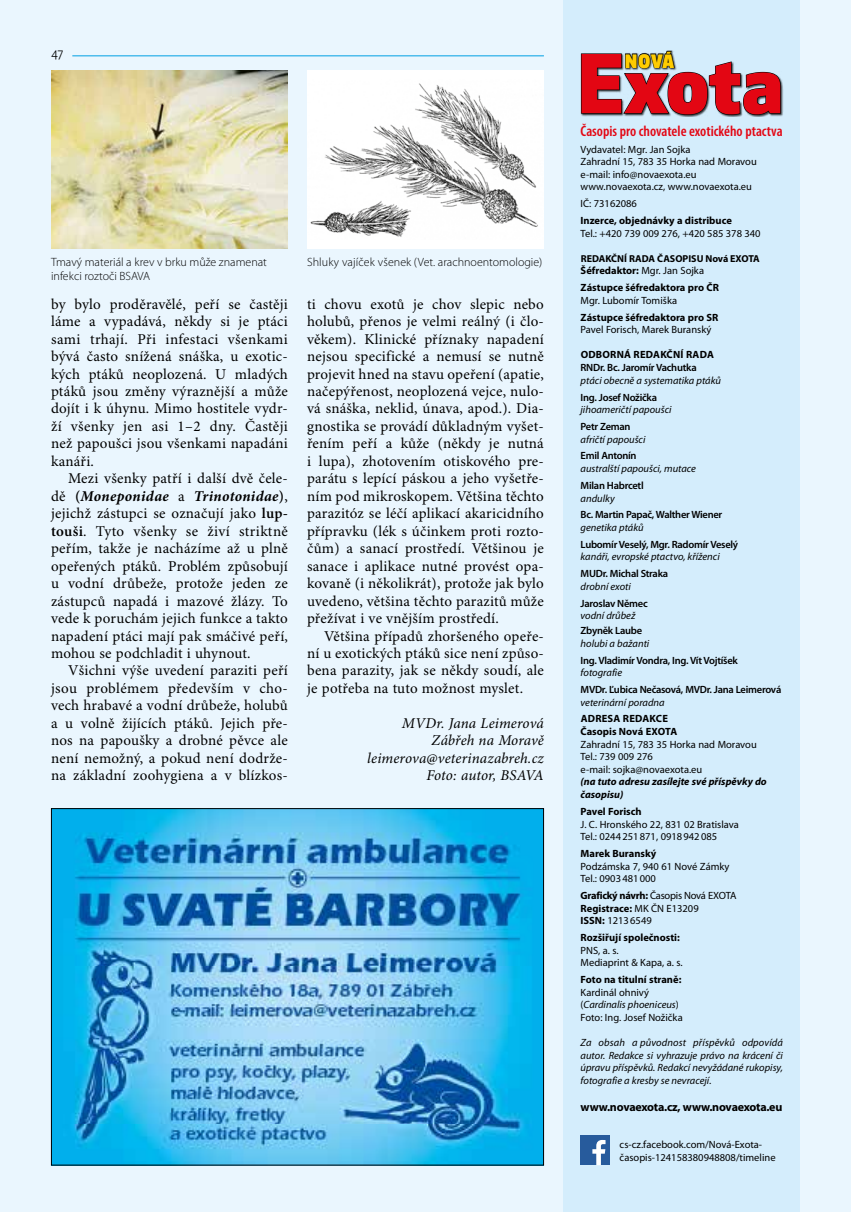
<style>
.page{position:relative;width:851px;height:1212px;background:#fff}
.page>*{position:absolute;margin:0;border:0;box-sizing:border-box;transform-origin:0 0}
.t1{font:800 78.75px "Apex New";letter-spacing:.01em;color:#e30613}
.t2{font:900 18px "Apex New";color:#fc0}
.t3{font:15px/17.4px "Minion Pro";letter-spacing:.015em;color:#000;text-align:justify}
.t4{font:italic 15px/17.4px "Minion Pro";letter-spacing:.005em;color:#000;text-align:right}
.t5{font:600 condensed 15px "Myriad Pro";color:#e30613}
.t6{font:300 12px/13.5px "Myriad Pro";color:#000}
.t7{font:700 12px "Myriad Pro";letter-spacing:-.02em;color:#000}
.t8{font:12px "Apex New";color:#000}
.t9{font:10.5px/12.6px "Myriad Pro";color:#000}
.t10{font:italic 10.5px/12.6px "Myriad Pro";color:#000;text-align:justify}
.t11{font:600 10.5px "Myriad Pro";letter-spacing:-.025em;color:#000}
.t12{font:700 10.5px/16.8px "Myriad Pro";color:#000}
.t13{font:10.5px/12.6px "Myriad Pro";letter-spacing:-.025em;color:#000}
.t14{font:italic 700 10.5px/12.6px "Myriad Pro";color:#000}
.t15{font:700 10.5px "Myriad Pro";letter-spacing:.02em;color:#000}
.t16{font:700 10.05px "Myriad Pro";color:#000}
.s1{font-weight:600}
.s2{font-weight:700;font-style:italic}
.s3{font-weight:400}
.s4{font-weight:700}
.s5{font-style:italic}
</style>
<div class="page">
<div style="left:0;top:0;width:850px;height:1212px;background:#eaf6fe"></div>
<div style="left:307px;top:70px;width:237px;height:179px;background:#fff"></div>
<img style="left:310px;top:83px;width:228px;height:154px">
<img style="left:51px;top:70px;width:237px;height:179px">
<img style="left:53px;top:810px;width:489px;height:353px">
<hr style="left:72px;top:55px;width:472px;height:1px;background:#009fe3">
<div style="left:563px;top:0;width:237px;height:1212px;background:#d4edfc"></div>
<div style="left:580px;top:53px;width:203px;height:64px;background:#000;opacity:.75"></div>
<svg style="left:580px;top:50px;width:201px;height:65px"></svg>
<div style="left:580px;top:1135px;width:30px;height:30px;background:#275b9c"></div>
<svg style="left:592px;top:1140px;width:13px;height:25px"></svg>
<p class="t8" style="left:51px;top:46px;width:14px">47</p>
<p class="t6" style="left:51px;top:256px;width:217px">Tmavý materiál a krev v brku může znamenat infekci roztoči BSAVA</p>
<p class="t6" style="left:307px;top:256px;width:237px">Shluky vajíček všenek (Vet. arachnoentomologie)</p>
<p class="t3" style="left:51px;top:296px;width:238px">by bylo proděravělé, peří se častěji láme a vypadává, někdy si je ptáci sami trhají. Při infestaci všenkami bývá často snížená snáška, u exotic&shy;kých ptáků neoplozená. U mladých ptáků jsou změny výraznější a může dojít i k úhynu. Mimo hostitele vydr&shy;ží všenky jen asi 1–2 dny. Častěji než papoušci jsou všenkami napadáni kanáři.</p>
<p class="t3" style="left:51px;top:470px;width:238px;text-indent:17px">Mezi všenky patří i další dvě čele&shy;dě <span class="s1">(</span><span class="s2">Moneponidae</span> a <span class="s2">Trinotonidae</span><span class="s1">)</span>, jejichž zástupci se označují jako <span class="s1">lup&shy;touši</span>. Tyto všenky se živí striktně peřím, takže je nacházíme až u plně opeřených ptáků. Problém způsobují u vodní drůbeže, protože jeden ze zástupců napadá i mazové žlázy. To vede k poruchám jejich funkce a takto napadení ptáci mají pak smáčivé peří, mohou se podchladit i uhynout.</p>
<p class="t3" style="left:51px;top:662px;width:238px;text-indent:17px">Všichni výše uvedení paraziti peří jsou problémem především v cho&shy;vech hrabavé a vodní drůbeže, holubů a u volně žijících ptáků. Jejich pře&shy;nos na papoušky a drobné pěvce ale není nemožný, a pokud není dodrže&shy;na základní zoohygiena a v blízkos-</p>
<p class="t3" style="left:307px;top:296px;width:238px">ti chovu exotů je chov slepic nebo holubů, přenos je velmi reálný (i člo&shy;věkem). Klinické příznaky napadení nejsou specifické a nemusí se nutně projevit hned na stavu opeření (apatie, načepýřenost, neoplozená vejce, nulo&shy;vá snáška, neklid, únava, apod.). Dia&shy;gnostika se provádí důkladným vyšet&shy;řením peří a kůže (někdy je nutná i lupa), zhotovením otiskového pre&shy;parátu s lepící páskou a jeho vyšetře&shy;ním pod mikroskopem. Většina těchto parazitóz se léčí aplikací akaricidního přípravku (lék s účinkem proti rozto&shy;čům) a sanací prostředí. Většinou je sanace i aplikace nutné provést opa&shy;kovaně (i několikrát), protože jak bylo uvedeno, většina těchto parazitů může přežívat i ve vnějším prostředí.</p>
<p class="t3" style="left:307px;top:628px;width:238px;text-indent:17px">Většina případů zhoršeného opeře&shy;ní u exotických ptáků sice není způso&shy;bena parazity, jak se někdy soudí, ale je potřeba na tuto možnost myslet.</p>
<p class="t4" style="left:367px;top:715px;width:178px">MVDr. Jana Leimerová<br>Zábřeh na Moravě leimerova@veterinazabreh.cz<br>Foto: autor, BSAVA</p>
<p class="t2" style="left:625px;top:49px;width:50px">NOVÁ</p>
<h1 class="t1" style="left:578px;top:29px;width:205px">Exota</h1>
<p class="t5" style="left:580px;top:123px;width:203px">Časopis pro chovatele exotického ptactva</p>
<p class="t9" style="left:580px;top:143px;width:178px">Vydavatel: Mgr. Jan Sojka<br>Zahradní 15, 783 35 Horka nad Moravou e-mail: info@novaexota.eu www.novaexota.cz, www.novaexota.eu</p>
<p class="t9" style="left:580px;top:198px;width:58px">IČ: 73162086</p>
<p class="t12" style="left:580px;top:212px;width:153px">Inzerce, objednávky a distribuce</p>
<p class="t9" style="left:580px;top:227px;width:181px">Tel.: +420 739 009 276, +420 585 378 340</p>
<p class="t16" style="left:580px;top:253px;width:180px">REDAKČNÍ RADA ČASOPISU Nová EXOTA</p>
<p class="t12" style="left:580px;top:262px;width:140px">Šéfredaktor: <span class="s3">Mgr. Jan Sojka<br></span>Zástupce šéfredaktora pro ČR</p>
<p class="t9" style="left:580px;top:294px;width:98px">Mgr. Lubomír Tomiška</p>
<p class="t12" style="left:580px;top:309px;width:139px">Zástupce šéfredaktora pro SR</p>
<p class="t9" style="left:580px;top:323px;width:132px">Pavel Forisch, Marek Buranský</p>
<p class="t15" style="left:580px;top:349px;width:135px">ODBORNÁ REDAKČNÍ RADA</p>
<p class="t11" style="left:580px;top:362px;width:118px">RNDr. Bc. Jaromír Vachutka</p>
<p class="t10" style="left:580px;top:374px;width:142px">ptáci obecně a systematika ptáků</p>
<p class="t11" style="left:580px;top:391px;width:78px">Ing. Josef Nožička</p>
<p class="t10" style="left:580px;top:404px;width:92px">jihoameričtí papoušci</p>
<p class="t11" style="left:580px;top:421px;width:51px">Petr Zeman</p>
<p class="t10" style="left:580px;top:433px;width:66px">afričtí papoušci</p>
<p class="t11" style="left:580px;top:450px;width:58px">Emil Antonín</p>
<p class="t10" style="left:580px;top:462px;width:117px">australští papoušci, mutace</p>
<p class="t11" style="left:580px;top:480px;width:65px">Milan Habrcetl</p>
<p class="t10" style="left:580px;top:492px;width:36px">andulky</p>
<p class="t11" style="left:580px;top:509px;width:143px">Bc. Martin Papač, Walther Wiener</p>
<p class="t10" style="left:580px;top:521px;width:65px">genetika ptáků</p>
<p class="t11" style="left:580px;top:538px;width:159px">Lubomír Veselý, Mgr. Radomír Veselý</p>
<p class="t10" style="left:580px;top:551px;width:141px">kanáři, evropské ptactvo, kříženci</p>
<p class="t11" style="left:580px;top:568px;width:89px">MUDr. Michal Straka</p>
<p class="t10" style="left:580px;top:580px;width:52px">drobní exoti</p>
<p class="t11" style="left:580px;top:597px;width:69px">Jaroslav Němec</p>
<p class="t10" style="left:580px;top:610px;width:56px">vodní drůbež</p>
<p class="t11" style="left:580px;top:625px;width:63px">Zbyněk Laube</p>
<p class="t10" style="left:580px;top:637px;width:70px">holubi a bažanti</p>
<p class="t11" style="left:580px;top:654px;width:159px">Ing. Vladimír Vondra, Ing. Vít Vojtíšek</p>
<p class="t10" style="left:580px;top:666px;width:43px">fotografie</p>
<p class="t11" style="left:580px;top:684px;width:202px">MVDr. Ľubica Nečasová, MVDr. Jana Leimerová</p>
<p class="t10" style="left:580px;top:696px;width:85px">veterinární poradna</p>
<p class="t12" style="left:580px;top:713px;width:98px;line-height:12.6px">ADRESA REDAKCE<br>Časopis Nová EXOTA</p>
<p class="t9" style="left:580px;top:738px;width:178px">Zahradní 15, 783 35 Horka nad Moravou<br>Tel.: 739 009 276<br>e-mail: sojka@novaexota.eu</p>
<p class="t14" style="left:580px;top:776px;width:188px">(na tuto adresu zasílejte své příspěvky do časopisu)</p>
<p class="t12" style="left:580px;top:803px;width:63px">Pavel Forisch</p>
<p class="t9" style="left:580px;top:818px;width:160px">J. C. Hronského 22, 831 02 Bratislava<br>Tel.: 0244251871, 0918942085</p>
<p class="t12" style="left:580px;top:845px;width:77px">Marek Buranský</p>
<p class="t9" style="left:580px;top:860px;width:150px">Podzámska 7, 940 61 Nové Zámky<br>Tel.: 0903481000</p>
<p class="t13" style="left:580px;top:889px;width:157px"><span class="s4">Grafický návrh:</span> Časopis Nová EXOTA<br><span class="s4">Registrace:</span> MK ČN E13209<br><span class="s4">ISSN:</span> 12136549</p>
<p class="t12" style="left:580px;top:929px;width:101px">Rozšiřují společnosti:</p>
<p class="t9" style="left:580px;top:944px;width:104px">PNS, a. s.<br>Mediaprint &amp; Kapa, a. s.</p>
<p class="t12" style="left:580px;top:971px;width:102px">Foto na titulní straně:</p>
<p class="t9" style="left:580px;top:986px;width:104px">Kardinál ohnivý (<span class="s5">Cardinalis phoeniceus</span>)<br>Foto: Ing. Josef Nožička</p>
<p class="t10" style="left:580px;top:1036px;width:204px">Za obsah a původnost příspěvků odpovídá autor. Redakce si vyhrazuje právo na krácení či úpravu příspěvků. Redakcí nevyžádané rukopisy, fotografie a kresby se nevracejí.</p>
<p class="t7" style="left:580px;top:1100px;width:203px">www.novaexota.cz, www.novaexota.eu</p>
<p class="t9" style="left:619px;top:1138px;width:157px">cs-cz.facebook.com/Nová-Exota&shy;časopis-124158380948808/timeline</p>
</div>
